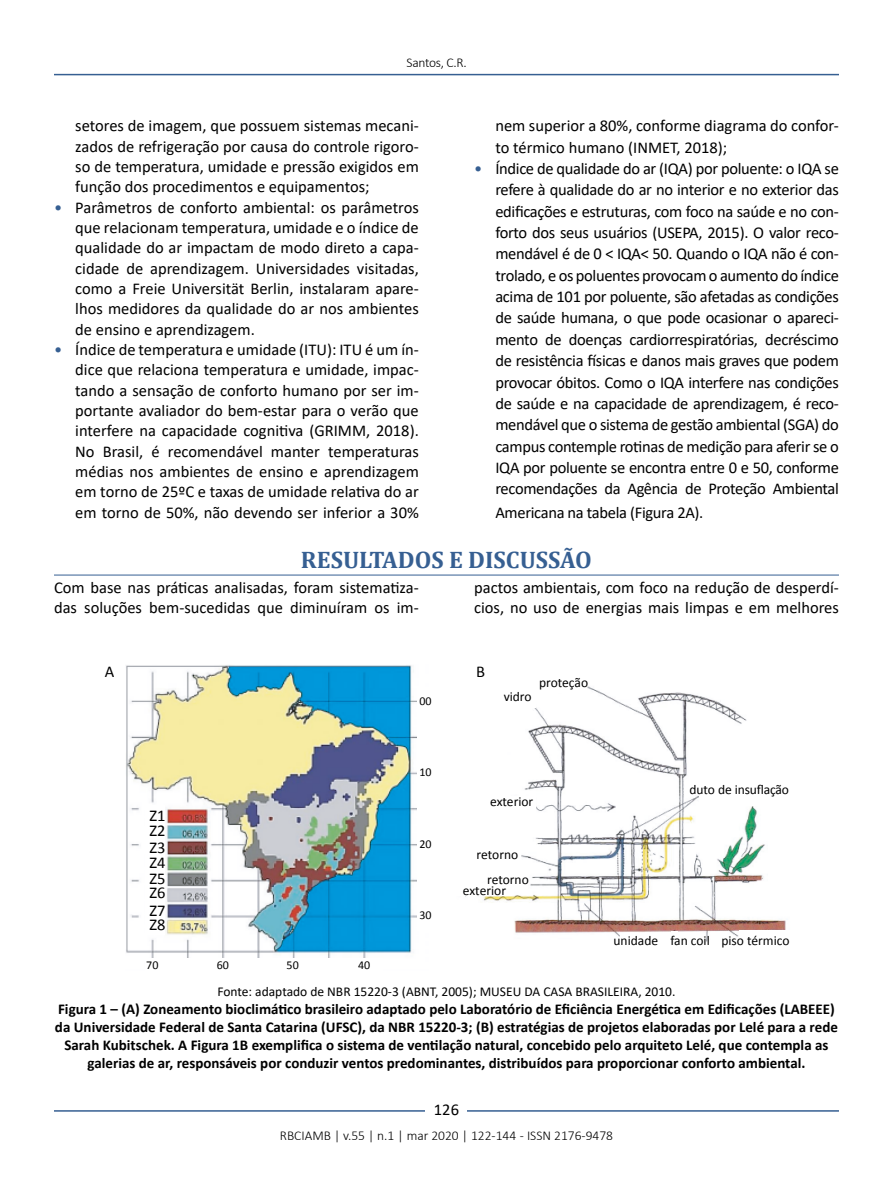
<style>
.page{position:relative;width:893px;height:1191px;background:#fff}
.page>*{position:absolute;margin:0;border:0;box-sizing:border-box;transform-origin:0 0}
.t1{font:700 24px "Cambria";color:#365f92}
.t2{font:16.5px/20.2px "Calibri";color:#000}
.t3{font:16.5px "Calibri";letter-spacing:-.02em;color:#000}
.t4{font:700 15px/18px "Calibri";color:#000;text-align:center}
.t5{font:13.5px/24.9px "Calibri";color:#000}
.t6{font:300 13.5px "Calibri";color:#000}
.t7{font:12px "Calibri";color:#000}
.s1{color:#365f92}
</style>
<div class="page">
<hr style="left:54px;top:74px;width:785px;height:1px;background:#365f92">
<hr style="left:54px;top:1110px;width:785px;height:1px;background:#365f92">
<div style="left:426px;top:1096px;width:41px;height:26px;background:#fff"></div>
<hr style="left:54px;top:575px;width:785px;height:1px;background:#365f92">
<img style="left:126px;top:665px;width:291px;height:293px">
<img style="left:465px;top:686px;width:321px;height:256px">
<div style="left:145px;top:805px;width:20px;height:129px;background:#fff"></div>
<div style="left:457px;top:883px;width:55px;height:12px;background:#fff"></div>
<div style="left:490px;top:874px;width:37px;height:15px;background:#fff"></div>
<div style="left:481px;top:845px;width:40px;height:18px;background:#fff"></div>
<div style="left:481px;top:796px;width:54px;height:20px;background:#fff"></div>
<div style="left:508px;top:687px;width:27px;height:21px;background:#fff"></div>
<div style="left:550px;top:666px;width:37px;height:27px;background:#fff"></div>
<div style="left:699px;top:784px;width:44px;height:29px;background:#fff"></div>
<div style="left:734px;top:776px;width:57px;height:30px;background:#fff"></div>
<div style="left:739px;top:930px;width:52px;height:24px;background:#fff"></div>
<div style="left:620px;top:933px;width:84px;height:17px;background:#fff"></div>
<svg style="left:671px;top:931px;width:6px;height:2px"></svg>
<p class="t6" style="left:406px;top:54px;width:62px">Santos, C.R.</p>
<p class="t2" style="left:75px;top:115px;width:345px;text-align:justify">setores de imagem, que possuem sistemas mecani&shy;zados de refrigeração por causa do controle rigoro&shy;so de temperatura, umidade e pressão exigidos em função dos procedimentos e equipamentos;</p>
<p class="t2" style="left:75px;top:197px;width:345px;text-align:justify;text-indent:-21px"><span class="s1">•</span> Parâmetros de conforto ambiental: os parâmetros que relacionam temperatura, umidade e o índice de qualidade do ar impactam de modo direto a capa&shy;cidade de aprendizagem. Universidades visitadas, como a Freie Universität Berlin, instalaram apare&shy;lhos medidores da qualidade do ar nos ambientes de ensino e aprendizagem.</p>
<p class="t2" style="left:75px;top:339px;width:345px;text-align:justify;text-indent:-21px"><span class="s1">•</span> Índice de temperatura e umidade (ITU): ITU é um ín&shy;dice que relaciona temperatura e umidade, impac&shy;tando a sensação de conforto humano por ser im&shy;portante avaliador do bem-estar para o verão que interfere na capacidade cognitiva (GRIMM, 2018).<br>No Brasil, é recomendável manter temperaturas médias nos ambientes de ensino e aprendizagem em torno de 25ºC e taxas de umidade relativa do ar em torno de 50%, não devendo ser inferior a 30%</p>
<p class="t2" style="left:495px;top:115px;width:345px;line-height:21.3px">nem superior a 80%, conforme diagrama do confor&shy;to térmico humano (INMET, 2018);</p>
<p class="t2" style="left:495px;top:158px;width:345px;line-height:21.3px;text-align:justify;text-indent:-21px"><span class="s1">•</span> Índice de qualidade do ar (IQA) por poluente: o IQA se refere à qualidade do ar no interior e no exterior das edificações e estruturas, com foco na saúde e no con&shy;forto dos seus usuários (USEPA, 2015). O valor reco&shy;mendável é de 0 &lt; IQA&lt; 50. Quando o IQA não é con&shy;trolado, e os poluentes provocam o aumento do índice acima de 101 por poluente, são afetadas as condições de saúde humana, o que pode ocasionar o apareci&shy;mento de doenças cardiorrespiratórias, decréscimo de resistência físicas e danos mais graves que podem provocar óbitos. Como o IQA interfere nas condições de saúde e na capacidade de aprendizagem, é reco&shy;mendável que o sistema de gestão ambiental (SGA) do campus contemple rotinas de medição para aferir se o IQA por poluente se encontra entre 0 e 50, conforme recomendações da Agência de Proteção Ambiental</p>
<p class="t3" style="left:495px;top:501px;width:210px">Americana na tabela (Figura 2A).</p>
<h1 class="t1" style="left:301px;top:543px;width:293px">RESULTADOS E DISCUSSÃO</h1>
<p class="t2" style="left:54px;top:577px;width:366px">Com base nas práticas analisadas, foram sistematiza&shy;das soluções bem-sucedidas que diminuíram os im-</p>
<p class="t2" style="left:474px;top:577px;width:366px">pactos ambientais, com foco na redução de desperdí&shy;cios, no uso de energias mais limpas e em melhores</p>
<p class="t2" style="left:105px;top:660px;width:11px">A</p>
<p class="t2" style="left:476px;top:660px;width:10px">B</p>
<p class="t7" style="left:419px;top:692px;width:14px">00</p>
<p class="t5" style="left:504px;top:684px;width:29px">vidro</p>
<p class="t5" style="left:539px;top:669px;width:51px">proteção</p>
<p class="t7" style="left:419px;top:763px;width:14px">10</p>
<p class="t2" style="left:149px;top:808px;width:18px;line-height:14.5px">Z1<br>Z2</p>
<p class="t2" style="left:149px;top:839px;width:18px;line-height:14.5px">Z3<br>Z4</p>
<p class="t2" style="left:149px;top:870px;width:18px;line-height:14.5px">Z5<br>Z6</p>
<p class="t2" style="left:149px;top:902px;width:18px;line-height:14.5px">Z7<br>Z8</p>
<p class="t7" style="left:146px;top:956px;width:14px">70</p>
<p class="t7" style="left:217px;top:956px;width:14px">60</p>
<p class="t7" style="left:287px;top:956px;width:14px">50</p>
<p class="t7" style="left:358px;top:956px;width:14px">40</p>
<p class="t7" style="left:419px;top:835px;width:14px">20</p>
<p class="t7" style="left:419px;top:907px;width:14px">30</p>
<p class="t5" style="left:490px;top:788px;width:45px">exterior</p>
<p class="t5" style="left:487px;top:841px;width:43px;text-indent:-11px">retorno retorno</p>
<p class="t5" style="left:463px;top:878px;width:45px">exterior</p>
<p class="t5" style="left:689px;top:776px;width:101px">duto de insuflação</p>
<p class="t5" style="left:614px;top:927px;width:177px">unidade fan coil piso térmico</p>
<p class="t5" style="left:217px;top:978px;width:460px">Fonte: adaptado de NBR 15220-3 (ABNT, 2005); MUSEU DA CASA BRASILEIRA, 2010.</p>
<p class="t4" style="left:55px;top:999px;width:784px">Figura 1 – (A) Zoneamento bioclimático brasileiro adaptado pelo Laboratório de Eficiência Energética em Edificações (LABEEE) da Universidade Federal de Santa Catarina (UFSC), da NBR 15220-3; (B) estratégias de projetos elaboradas por Lelé para a rede Sarah Kubitschek. A Figura 1B exemplifica o sistema de ventilação natural, concebido pelo arquiteto Lelé, que contempla as galerias de ar, responsáveis por conduzir ventos predominantes, distribuídos para proporcionar conforto ambiental.</p>
<p class="t2" style="left:434px;top:1099px;width:27px">126</p>
<p class="t6" style="left:280px;top:1126px;width:335px">RBCIAMB | v.55 | n.1 | mar 2020 | 122-144 - ISSN 2176-9478</p>
</div>
